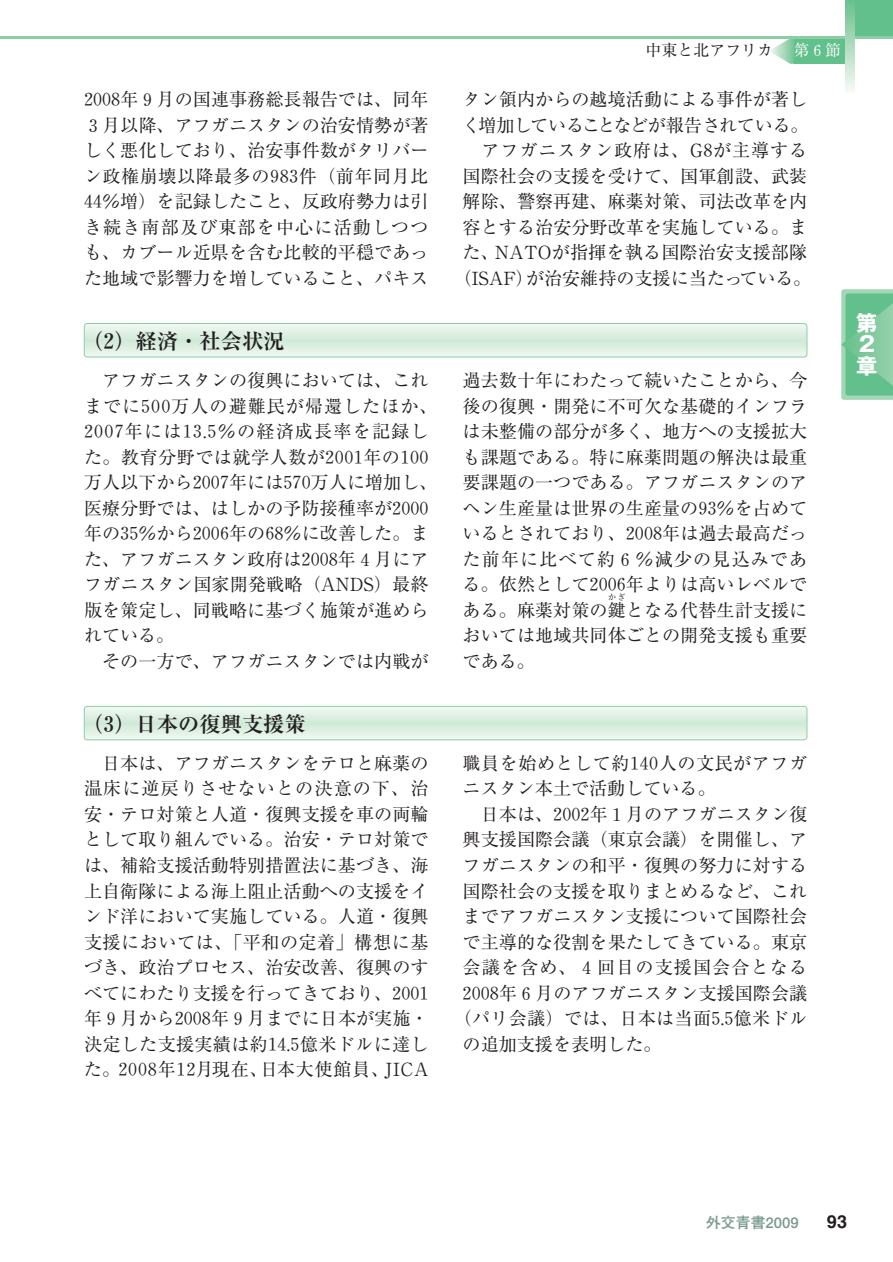
<style>
.page{position:relative;width:893px;height:1262px;background:#fff}
.page>*{position:absolute;margin:0;border:0;box-sizing:border-box;transform-origin:0 0}
.t1{font:700 21.3px "Ryumin";color:#231f20}
.t2{font:700 21.3px/21.3px "Gothic MB101";color:#fff;text-align:justify}
.t3{font:18.15px/25.5px "Ryumin";letter-spacing:.005em;color:#231f20;text-align:justify}
.t4{font:18.15px/25.5px "Ryumin";letter-spacing:.03em;color:#231f20}
.t5{font:18.15px "Ryumin";letter-spacing:.06em;color:#231f20}
.t6{font:18.15px "Midashi Go MB31";color:#231f20}
.t7{font:15.9px "Ryumin";color:#231f20}
.t8{font:15.9px "Ryumin";color:#fff}
.t9{font:700 14.85px "Futo Go B101";color:#78998c}
.t10{font:7.95px "Ryumin";color:#231f20}
.s1{font-family:"Ryumin Num"}
</style>
<div class="page">
<svg style="left:769px;top:38px;width:25px;height:26px"></svg>
<div style="left:794px;top:38px;width:51px;height:26px;background:#62c08c"></div>
<div style="left:845px;top:0;width:47px;height:38px;background:#62c08c"></div>
<hr style="left:0;top:36px;width:892px;height:2px;background:#8ccda5">
<svg style="left:845px;top:4px;width:9px;height:87px"></svg>
<svg style="left:841px;top:289px;width:51px;height:111px;background:#79c79a"></svg>
<svg style="left:84px;top:324px;width:722px;height:33px;background:#dff0e3"></svg>
<div style="left:84px;top:323px;width:723px;height:34px;border:1px solid #8ccda5;border-radius:3px"></div>
<svg style="left:84px;top:706px;width:722px;height:33px;background:#dff0e3"></svg>
<div style="left:84px;top:706px;width:723px;height:34px;border:1px solid #8ccda5;border-radius:3px"></div>
<p class="t7" style="left:645px;top:45px;width:129px">中東と北アフリカ</p>
<p class="t8" style="left:793px;top:45px;width:49px">第６節</p>
<p class="t3" style="left:84px;top:89px;width:346px"><span class="s1">2008</span>年９月の国連事務総長報告では、同年３月以降、アフガニスタンの治安情勢が著しく悪化しており、治安事件数がタリバーン政権崩壊以降最多の<span class="s1">983</span>件（前年同月比<span class="s1">44</span>％増）を記録したこと、反政府勢力は引き続き南部及び東部を中心に活動しつつも、カブール近県を含む比較的平穏であった地域で影響力を増していること、パキス</p>
<p class="t3" style="left:453px;top:89px;width:359px;text-align:right">タン領内からの越境活動による事件が著しく増加していることなどが報告されている。アフガニスタン政府は、G<span class="s1">8</span>が主導する<br>国際社会の支援を受けて、国軍創設、武装解除、警察再建、麻薬対策、司法改革を内容とする治安分野改革を実施している。また、NATOが指揮を執る国際治安支援部隊（ISAF）が治安維持の支援に当たっている。</p>
<p class="t1" style="left:82px;top:333px;width:204px">（２）経済・社会状況</p>
<p class="t3" style="left:84px;top:370px;width:355px;text-align:left;text-indent:18px">アフガニスタンの復興においては、これまでに<span class="s1">500</span>万人の避難民が帰還したほか、<br><span class="s1">2007</span>年には<span class="s1">13</span>.<span class="s1">5</span>％の経済成長率を記録した。教育分野では就学人数が<span class="s1">2001</span>年の<span class="s1">100</span>万人以下から<span class="s1">2007</span>年には<span class="s1">570</span>万人に増加し、医療分野では、はしかの予防接種率が<span class="s1">2000</span>年の<span class="s1">35</span>％から<span class="s1">2006</span>年の<span class="s1">68</span>％に改善した。また、アフガニスタン政府は<span class="s1">2008</span>年４月にアフガニスタン国家開発戦略（ANDS）最終版を策定し、同戦略に基づく施策が進められている。</p>
<p class="t3" style="left:102px;top:650px;width:328px">その一方で、アフガニスタンでは内戦が</p>
<p class="t3" style="left:462px;top:370px;width:346px">過去数十年にわたって続いたことから、今後の復興・開発に不可欠な基礎的インフラは未整備の部分が多く、地方への支援拡大も課題である。特に麻薬問題の解決は最重要課題の一つである。アフガニスタンのアヘン生産量は世界の生産量の<span class="s1">93</span>％を占めているとされており、<span class="s1">2008</span>年は過去最高だった前年に比べて約６％減少の見込みである。依然として<span class="s1">2006</span>年よりは高いレベルである。麻薬対策の鍵となる代替生計支援に</p>
<p class="t10" style="left:608px;top:594px;width:19px">かぎ</p>
<p class="t3" style="left:462px;top:625px;width:346px">おいては地域共同体ごとの開発支援も重要である。</p>
<p class="t2" style="left:856px;top:315px;width:23px">第2章</p>
<p class="t1" style="left:82px;top:716px;width:225px">（３）日本の復興支援策</p>
<p class="t3" style="left:84px;top:752px;width:346px;text-indent:18px">日本は、アフガニスタンをテロと麻薬の温床に逆戻りさせないとの決意の下、治安・テロ対策と人道・復興支援を車の両輪として取り組んでいる。治安・テロ対策では、補給支援活動特別措置法に基づき、海上自衛隊による海上阻止活動への支援をインド洋において実施している。人道・復興支援においては、「平和の定着」構想に基づき、政治プロセス、治安改善、復興のすべてにわたり支援を行ってきており、<span class="s1">2001</span>年９月から<span class="s1">2008</span>年９月までに日本が実施・決定した支援実績は約<span class="s1">14</span>.<span class="s1">5</span>億米ドルに達した。<span class="s1">2008</span>年<span class="s1">12</span>月現在、日本大使館員、JICA</p>
<p class="t4" style="left:462px;top:752px;width:346px">職員を始めとして約<span class="s1">140</span>人の文民がアフガニスタン本土で活動している。</p>
<p class="t3" style="left:480px;top:804px;width:328px">日本は、<span class="s1">2002</span>年１月のアフガニスタン復</p>
<p class="t3" style="left:462px;top:829px;width:346px">興支援国際会議（東京会議）を開催し、ア</p>
<p class="t3" style="left:462px;top:855px;width:346px">フガニスタンの和平・復興の努力に対する</p>
<p class="t3" style="left:462px;top:880px;width:346px">国際社会の支援を取りまとめるなど、これ</p>
<p class="t3" style="left:462px;top:906px;width:346px">までアフガニスタン支援について国際社会</p>
<p class="t3" style="left:462px;top:931px;width:346px">で主導的な役割を果たしてきている。東京</p>
<p class="t5" style="left:462px;top:961px;width:346px">会議を含め、４回目の支援国会合となる</p>
<p class="t3" style="left:462px;top:982px;width:346px"><span class="s1">2008</span>年６月のアフガニスタン支援国際会議</p>
<p class="t3" style="left:453px;top:1008px;width:355px">（パリ会議）では、日本は当面<span class="s1">5</span>.<span class="s1">5</span>億米ドル</p>
<p class="t3" style="left:462px;top:1033px;width:200px">の追加支援を表明した。</p>
<p class="t9" style="left:706px;top:1217px;width:94px">外交青書2009</p>
<p class="t6" style="left:826px;top:1214px;width:22px">93</p>
</div>
